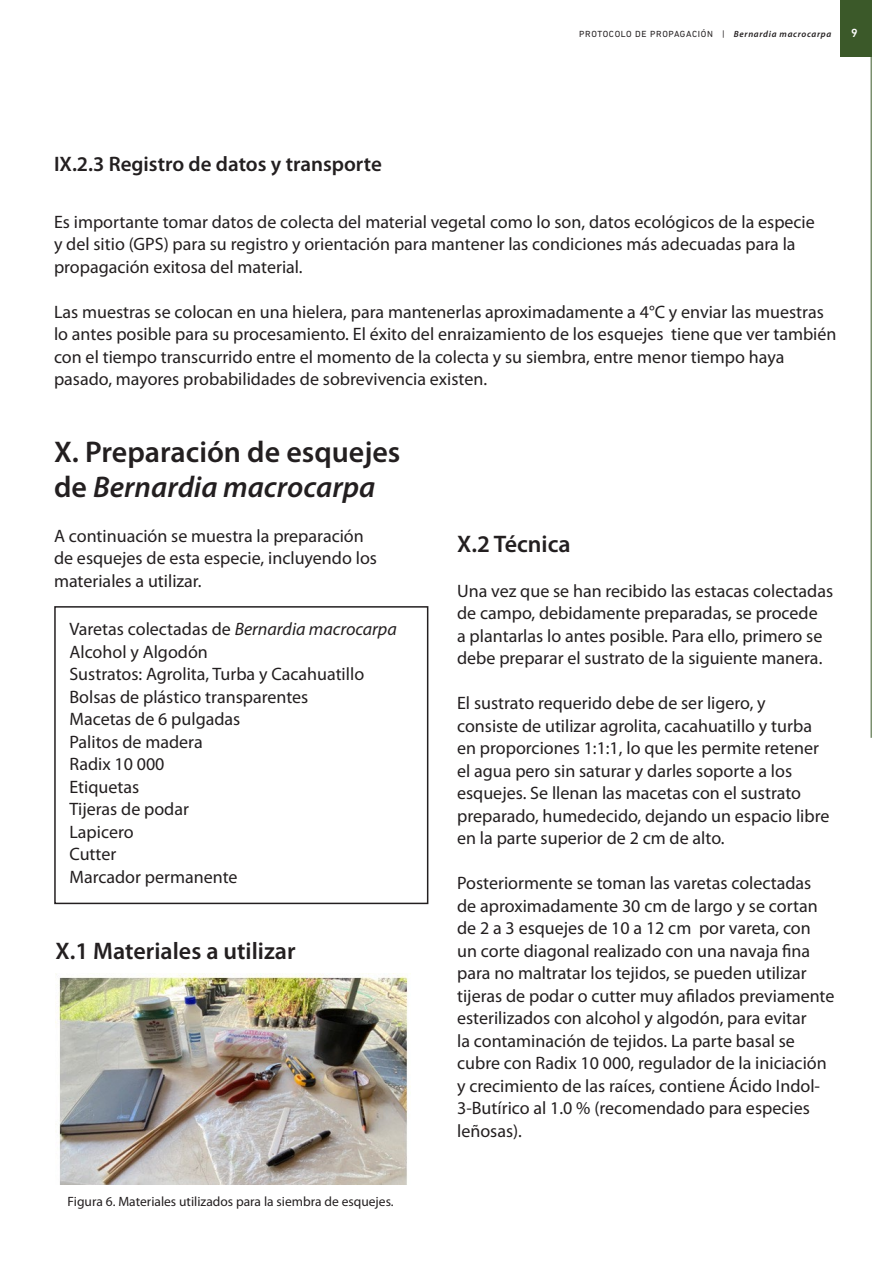
<style>
.page{position:relative;width:893px;height:1263px;background:#fff}
.page>*{position:absolute;margin:0;border:0;box-sizing:border-box;transform-origin:0 0}
.t1{font:600 30px/34.5px "Myriad Pro";color:#231f20}
.t2{font:600 24px "Myriad Pro";color:#231f20}
.t3{font:600 21px "Myriad Pro";color:#231f20}
.t4{font:18px/22.5px "Myriad Pro";color:#231f20}
.t5{font:13.5px "Myriad Pro";color:#231f20}
.t6{font:500 12px "DIN Next LT Pro";color:#fff}
.t7{font:9px "DIN Next LT Pro";letter-spacing:.075em;color:#231f20}
.s1{font-family:"Myriad Pro";font-weight:600;font-style:italic}
.s2{font-style:italic}
</style>
<div class="page">
<div style="left:840px;top:0;width:31px;height:57px;background:#3b5929"></div>
<hr style="left:871px;top:54px;width:1px;height:684px;background:#3b5929">
<div style="left:54px;top:606px;width:374px;height:298px;border:2px solid #231f20"></div>
<img style="left:56px;top:974px;width:352px;height:210px">
<p class="t7" style="left:579px;top:29px;width:254px">PROTOCOLO DE PROPAGACIÓN | <span class="s1">Bernardia macrocarpa</span></p>
<p class="t6" style="left:851px;top:26px;width:8px">9</p>
<p class="t3" style="left:54px;top:151px;width:329px">IX.2.3 Registro de datos y transporte</p>
<p class="t4" style="left:54px;top:210px;width:762px">Es importante tomar datos de colecta del material vegetal como lo son, datos ecológicos de la especie y del sitio (GPS) para su registro y orientación para mantener las condiciones más adecuadas para la propagación exitosa del material.</p>
<p class="t4" style="left:54px;top:300px;width:784px">Las muestras se colocan en una hielera, para mantenerlas aproximadamente a 4°C y enviar las muestras lo antes posible para su procesamiento. El éxito del enraizamiento de los esquejes tiene que ver también con el tiempo transcurrido entre el momento de la colecta y su siembra, entre menor tiempo haya pasado, mayores probabilidades de sobrevivencia existen.</p>
<p class="t1" style="left:54px;top:434px;width:348px">X. Preparación de esquejes de <span class="s2">Bernardia macrocarpa</span></p>
<p class="t4" style="left:54px;top:524px;width:324px">A continuación se muestra la preparación de esquejes de esta especie, incluyendo los materiales a utilizar.</p>
<p class="t4" style="left:69px;top:618px;width:329px">Varetas colectadas de <span class="s2">Bernardia macrocarpa</span></p>
<p class="t4" style="left:69px;top:640px;width:140px">Alcohol y Algodón</p>
<p class="t4" style="left:69px;top:663px;width:296px">Sustratos: Agrolita, Turba y Cacahuatillo</p>
<p class="t4" style="left:69px;top:685px;width:240px">Bolsas de plástico transparentes</p>
<p class="t4" style="left:69px;top:708px;width:172px">Macetas de 6 pulgadas</p>
<p class="t4" style="left:69px;top:730px;width:135px">Palitos de madera</p>
<p class="t4" style="left:69px;top:753px;width:97px">Radix 10 000</p>
<p class="t4" style="left:69px;top:775px;width:71px">Etiquetas</p>
<p class="t4" style="left:69px;top:798px;width:121px">Tijeras de podar</p>
<p class="t4" style="left:69px;top:820px;width:66px">Lapicero</p>
<p class="t4" style="left:69px;top:843px;width:48px">Cutter</p>
<p class="t4" style="left:69px;top:865px;width:170px">Marcador permanente</p>
<p class="t2" style="left:56px;top:935px;width:242px">X.1 Materiales a utilizar</p>
<p class="t5" style="left:68px;top:1193px;width:327px">Figura 6. Materiales utilizados para la siembra de esquejes.</p>
<p class="t2" style="left:457px;top:528px;width:115px">X.2 Técnica</p>
<p class="t4" style="left:457px;top:579px;width:378px">Una vez que se han recibido las estacas colectadas de campo, debidamente preparadas, se procede<br>a plantarlas lo antes posible. Para ello, primero se debe preparar el sustrato de la siguiente manera.</p>
<p class="t4" style="left:457px;top:692px;width:374px">El sustrato requerido debe de ser ligero, y consiste de utilizar agrolita, cacahuatillo y turba en proporciones 1:1:1, lo que les permite retener el agua pero sin saturar y darles soporte a los esquejes. Se llenan las macetas con el sustrato preparado, humedecido, dejando un espacio libre en la parte superior de 2 cm de alto.</p>
<p class="t4" style="left:457px;top:872px;width:379px">Posteriormente se toman las varetas colectadas de aproximadamente 30 cm de largo y se cortan de 2 a 3 esquejes de 10 a 12 cm por vareta, con un corte diagonal realizado con una navaja fina para no maltratar los tejidos, se pueden utilizar tijeras de podar o cutter muy afilados previamente esterilizados con alcohol y algodón, para evitar<br>la contaminación de tejidos. La parte basal se cubre con Radix 10 000, regulador de la iniciación y crecimiento de las raíces, contiene Ácido Indol-3-Butírico al 1.0 % (recomendado para especies leñosas).</p>
</div>
